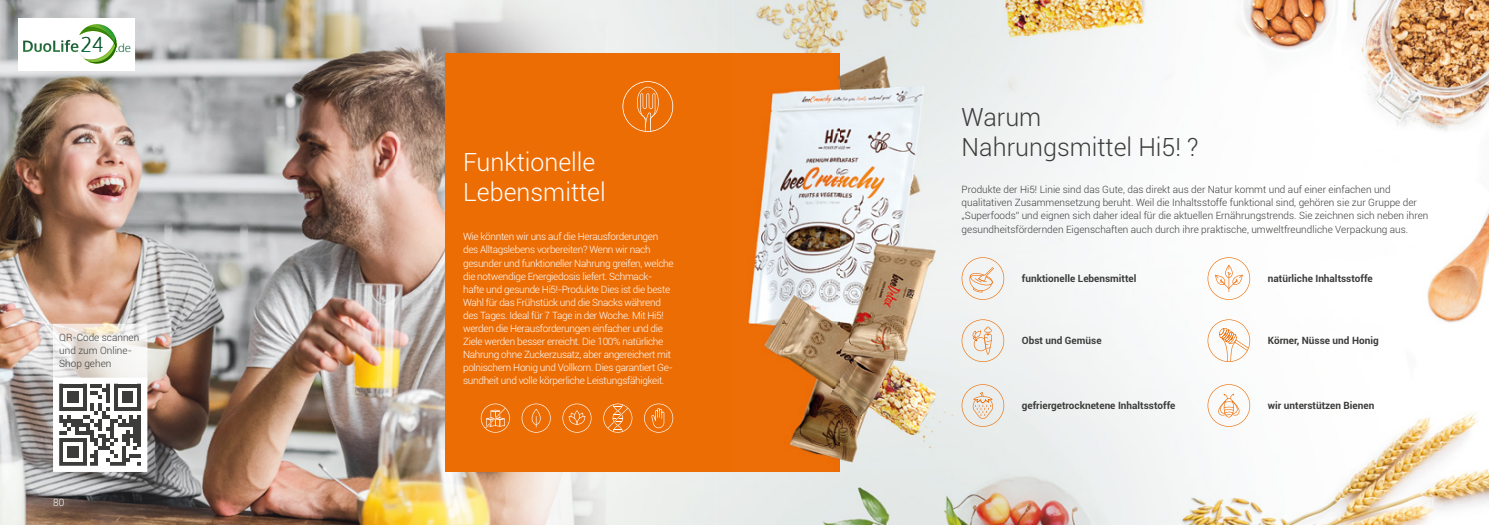
<style>
.page{position:relative;width:1489px;height:525px;background:#fff}
.page>*{position:absolute;margin:0;border:0;box-sizing:border-box;transform-origin:0 0}
.t1{font:300 25px/30px "Roboto";color:#fff}
.t2{font:300 25px/30px "Roboto";color:#3c3c3b}
.t3{font:300 11.62px "Oxygen";color:#0c6638}
.t4{font:300 10px/13px "Roboto";letter-spacing:-.03em;color:#fff}
.t5{font:300 10px/13px "Roboto";color:#3c3c3b}
.t6{font:700 10px "Roboto";color:#3c3c3b}
.s1{font-size:20.25px}
</style>
<div class="page">
<img style="left:0;top:0;width:733px;height:524px">
<svg style="left:53px;top:377px;width:94px;height:94px"></svg>
<div style="left:445px;top:53px;width:310px;height:418px;background:#ed6d05"></div>
<svg style="left:622px;top:81px;width:51px;height:51px"></svg>
<svg style="left:481px;top:403px;width:29px;height:29px"></svg>
<svg style="left:521px;top:403px;width:29px;height:29px"></svg>
<svg style="left:562px;top:403px;width:29px;height:29px"></svg>
<svg style="left:603px;top:403px;width:29px;height:29px"></svg>
<svg style="left:644px;top:403px;width:29px;height:29px"></svg>
<img style="left:53px;top:324px;width:94px;height:53px">
<img style="left:952px;top:0;width:536px;height:524px">
<svg style="left:748px;top:88px;width:72px;height:383px"></svg>
<svg style="left:961px;top:319px;width:43px;height:43px"></svg>
<svg style="left:961px;top:384px;width:43px;height:42px"></svg>
<svg style="left:961px;top:257px;width:43px;height:43px"></svg>
<svg style="left:1207px;top:257px;width:42px;height:43px"></svg>
<svg style="left:1207px;top:319px;width:43px;height:43px"></svg>
<svg style="left:1207px;top:384px;width:42px;height:42px"></svg>
<img style="left:733px;top:0;width:219px;height:88px">
<img style="left:820px;top:87px;width:132px;height:437px">
<div style="left:733px;top:471px;width:88px;height:53px;background:#e6eae9"></div>
<div style="left:18px;top:18px;width:117px;height:52px;background:#fff"></div>
<svg style="left:23px;top:24px;width:93px;height:39px"></svg>
<p class="t3" style="left:80px;top:40px;width:52px"><span class="s1">24</span> .de</p>
<p class="t5" style="left:59px;top:330px;width:82px">QR-Code scannen und zum Online-<br>Shop gehen</p>
<p class="t4" style="left:53px;top:495px;width:13px">80</p>
<h1 class="t1" style="left:463px;top:146px;width:144px">Funktionelle<br>Lebensmittel</h1>
<p class="t4" style="left:463px;top:230px;width:212px">Wie könnten wir uns auf die Herausforderungen des Alltagslebens vorbereiten? Wenn wir nach gesunder und funktioneller Nahrung greifen, welche die notwendige Energiedosis liefert. Schmack&shy;hafte und gesunde Hi5!-Produkte Dies ist die beste Wahl für das Frühstück und die Snacks während des Tages. Ideal für 7 Tage in der Woche. Mit Hi5! werden die Herausforderungen einfacher und die Ziele werden besser erreicht. Die 100% natürliche Nahrung ohne Zuckerzusatz, aber angereichert mit polnischem Honig und Vollkorn. Dies garantiert Ge&shy;sundheit und volle körperliche Leistungsfähigkeit.</p>
<h1 class="t2" style="left:961px;top:101px;width:238px">Warum<br>Nahrungsmittel Hi5! ?</h1>
<p class="t5" style="left:961px;top:183px;width:468px">Produkte der Hi5! Linie sind das Gute, das direkt aus der Natur kommt und auf einer einfachen und qualitativen Zusammensetzung beruht. Weil die Inhaltsstoffe funktional sind, gehören sie zur Gruppe der „Superfoods” und eignen sich daher ideal für die aktuellen Ernährungstrends. Sie zeichnen sich neben ihren gesundheitsfördernden Eigenschaften auch durch ihre praktische, umweltfreundliche Verpackung aus.</p>
<p class="t6" style="left:1021px;top:271px;width:116px">funktionelle Lebensmittel</p>
<p class="t6" style="left:1267px;top:271px;width:106px">natürliche Inhaltsstoffe</p>
<p class="t6" style="left:1021px;top:333px;width:81px">Obst und Gemüse</p>
<p class="t6" style="left:1021px;top:398px;width:155px">gefriergetrocknetene Inhaltsstoffe</p>
<p class="t6" style="left:1267px;top:333px;width:112px">Körner, Nüsse und Honig</p>
<p class="t6" style="left:1267px;top:398px;width:108px">wir unterstützen Bienen</p>
</div>
